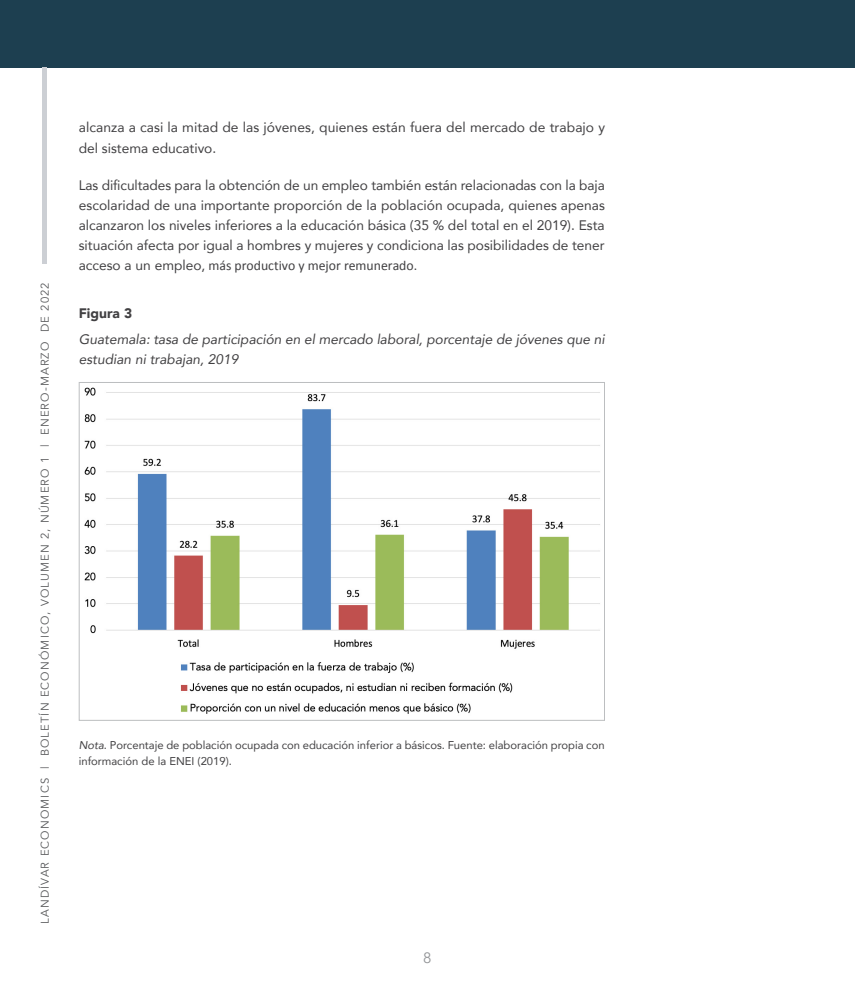
<style>
.page{position:relative;width:855px;height:990px;background:#fff}
.page>*{position:absolute;margin:0;border:0;box-sizing:border-box;transform-origin:0 0}
.t1{font:15px "Avenir";color:#939598}
.t2{font:13.75px/20px "Avenir";color:#414042}
.t3{font:italic 13.75px/20px "Avenir";color:#414042}
.t4{font:13.75px "Calibri";color:#414042}
.t5{font:900 13.75px "Avenir";color:#414042}
.t6{font:11.25px/16.2px "Avenir";color:#414042}
.t7{font:11.25px "Avenir";letter-spacing:.1em;color:#58595b}
.s1{font-family:"Avenir"}
.s2{font-style:italic}
</style>
<div class="page">
<div style="left:0;top:0;width:855px;height:68px;background:#1d3f50"></div>
<div style="left:42px;top:68px;width:5px;height:196px;background:#cccfd4"></div>
<img style="left:84px;top:387px;width:516px;height:327px">
<p class="t7" style="left:38px;top:924px;width:643px;rotate:-90deg">LANDÍVAR ECONOMICS | BOLETÍN ECONÓMICO, VOLUMEN 2, NÚMERO 1 | ENERO-MARZO DE 2022</p>
<p class="t2" style="left:79px;top:116px;width:528px;line-height:21.2px">alcanza a casi la mitad de las jóvenes, quienes están fuera del mercado de trabajo y del sistema educativo.</p>
<p class="t2" style="left:79px;top:175px;width:528px;text-align:justify">Las dificultades para la obtención de un empleo también están relacionadas con la baja escolaridad de una importante proporción de la población ocupada, quienes apenas alcanzaron los niveles inferiores a la educación básica (35 % del total en el 2019). Esta situación afecta por igual a hombres y mujeres y condiciona las posibilidades de tener</p>
<p class="t4" style="left:79px;top:257px;width:340px"><span class="s1">acceso a un empleo,</span> más productivo y mejor remunerado.</p>
<p class="t5" style="left:79px;top:302px;width:55px">Figura 3</p>
<p class="t3" style="left:79px;top:329px;width:527px">Guatemala: tasa de participación en el mercado laboral, porcentaje de jóvenes que ni estudian ni trabajan, 2019</p>
<p class="t6" style="left:79px;top:736px;width:527px"><span class="s2">Nota</span>. Porcentaje de población ocupada con educación inferior a básicos. Fuente: elaboración propia con información de la ENEI (2019).</p>
<p class="t1" style="left:423px;top:948px;width:10px">8</p>
</div>
